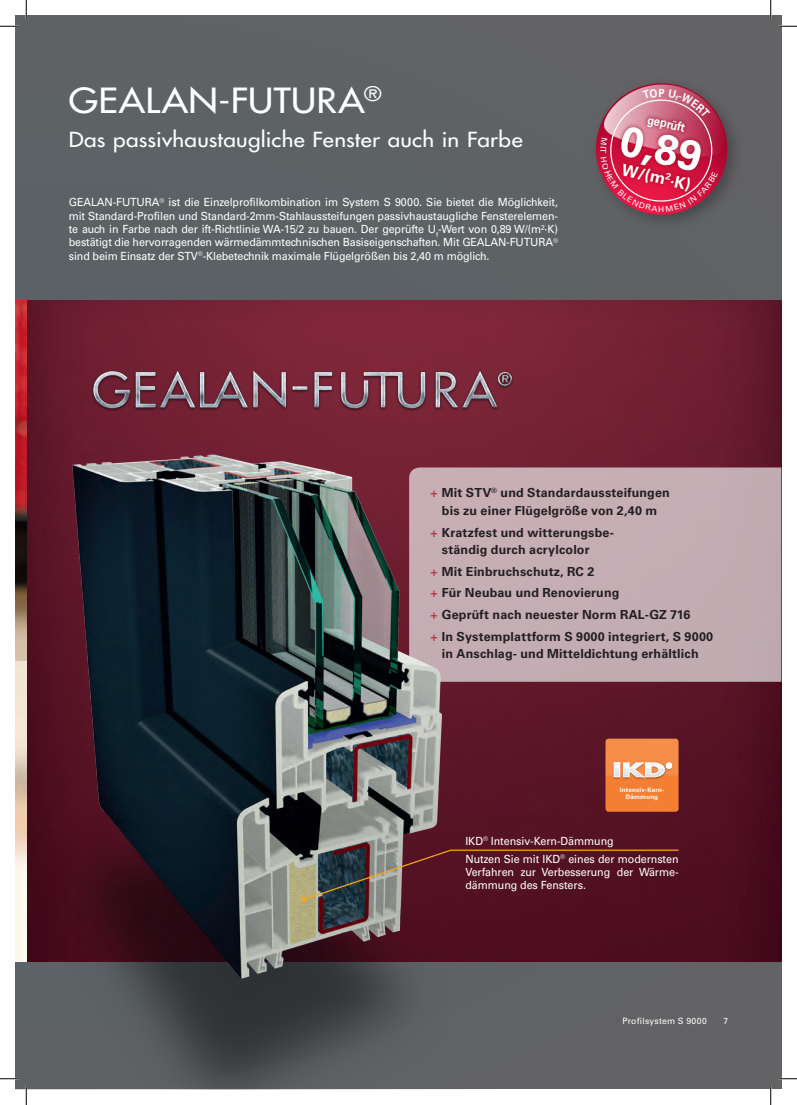
<style>
.page{position:relative;width:797px;height:1105px;background:#fff}
.page>*{position:absolute;margin:0;border:0;box-sizing:border-box;transform-origin:0 0}
.t1{font:700 42.5px "Univers CE";color:#fff}
.t2{font:33.75px "Futura LT";letter-spacing:.01em;color:#fff;scale:1.11 1}
.t3{font:20.25px "Futura LT";letter-spacing:.01em;color:#fff;scale:1.11 1}
.t4{font:700 16.25px "Univers CE";color:#fff}
.t5{font:700 12.5px/21.6px "Univers LT";letter-spacing:.015em;color:#231f20}
.t6{font:700 12.5px "Univers CE";color:#fff;scale:.9 1}
.t7{font:11.25px/13.4px "Univers LT";letter-spacing:-.005em;color:#fff;scale:.95 1}
.t8{font:700 11.25px "Univers CE";color:#fff;scale:.9 1}
.t9{font:8.75px "Univers LT";letter-spacing:.025em;color:#fff}
.t10{font:8.75px "Univers LT";letter-spacing:.025em;color:#fff;scale:.95 1}
.t11{font:500 7.88px "Univers CE";color:#fff;scale:1.08 1}
.t12{font:700 6.25px/7.5px "Univers LT";letter-spacing:.03em;color:#fff;text-align:center}
.s1{font-family:"Futura LT";font-weight:400;color:#b72837}
</style>
<div class="page">
<div style="left:16px;top:16px;width:765px;height:1073px;background:#5e6265"></div>
<img style="left:16px;top:300px;width:765px;height:662px">
<div style="left:643px;top:467px;width:138px;height:215px;background:#c2acb2"></div>
<img style="left:16px;top:333px;width:627px;height:756px">
<svg style="left:302px;top:849px;width:377px;height:53px;background:#592a33"></svg>
<svg style="left:605px;top:739px;width:73px;height:73px;background:#f18f50"></svg>
<img style="left:77px;top:343px;width:452px;height:100px">
<div style="left:589px;top:76px;width:155px;height:155px;background:#616265"></div>
<svg style="left:0;top:25px;width:19px;height:2px"></svg>
<svg style="left:778px;top:25px;width:19px;height:2px"></svg>
<svg style="left:0;top:1078px;width:19px;height:1px"></svg>
<svg style="left:778px;top:1078px;width:19px;height:1px"></svg>
<svg style="left:25px;top:0;width:2px;height:19px"></svg>
<svg style="left:25px;top:1086px;width:2px;height:19px"></svg>
<svg style="left:770px;top:0;width:1px;height:19px"></svg>
<svg style="left:770px;top:1086px;width:1px;height:19px"></svg>
<svg style="left:595px;top:83px;width:138px;height:138px"></svg>
<h2 class="t2" style="left:69px;top:78px;width:283px">GEALAN-FUTURA<sup>®</sup></h2>
<h3 class="t3" style="left:69px;top:126px;width:410px">Das passivhaustaugliche Fenster auch in Farbe</h3>
<p class="t7" style="left:69px;top:196px;width:516px;text-align:justify">GEALAN-FUTURA<sup>®</sup> ist die Einzelprofilkombination im System S 9000. Sie bietet die Möglichkeit, mit Standard-Profilen und Standard-2mm-Stahlaussteifungen passivhaustaugliche Fensterelemen&shy;te auch in Farbe nach der ift-Richtlinie WA-15/2 zu bauen. Der geprüfte U<sub>f</sub>-Wert von 0,89 W/(m²·K) bestätigt die hervorragenden wärmedämmtechnischen Basiseigenschaften. Mit GEALAN-FUTURA<sup>® </sup>sind beim Einsatz der STV<sup>®</sup>-Klebetechnik maximale Flügelgrößen bis 2,40 m möglich.</p>
<p class="t11" style="left:607px;top:148px;width:6px;rotate:90deg">T</p>
<p class="t8" style="left:658px;top:86px;width:8px">P</p>
<p class="t6" style="left:649px;top:112px;width:44px;rotate:13deg">geprüft</p>
<h1 class="t1" style="left:625px;top:115px;width:84px;rotate:12deg">0,89</h1>
<h3 class="t4" style="left:624px;top:160px;width:72px;rotate:12deg">W/(m ·K)</h3>
<p class="t11" style="left:658px;top:204px;width:7px">H</p>
<p class="t5" style="left:430px;top:484px;width:241px;line-height:17.5px;text-align:center"><span class="s1">+</span> Mit STV<sup>®</sup> und Standardaussteifungen bis zu einer Flügelgröße von 2,40 m</p>
<p class="t5" style="left:442px;top:523px;width:174px;line-height:17.5px;text-indent:-11px"><span class="s1">+</span> Kratzfest und witterungsbe&shy;ständig durch acrylcolor</p>
<p class="t5" style="left:430px;top:561px;width:284px"><span class="s1">+</span> Mit Einbruchschutz, RC 2<br><span class="s1">+</span> Für Neubau und Renovierung<br><span class="s1">+</span> Geprüft nach neuester Norm RAL-GZ 716<br><span class="s1">+</span> In Systemplattform S 9000 integriert, S 9000</p>
<p class="t5" style="left:442px;top:643px;width:258px">in Anschlag- und Mitteldichtung erhältlich</p>
<p class="t12" style="left:620px;top:786px;width:46px">Intensiv-Kern-<br>Dämmung</p>
<p class="t7" style="left:465px;top:832px;width:226px;line-height:17.9px">IKD<sup>®</sup> Intensiv-Kern-Dämmung<br>Nutzen Sie mit IKD<sup>®</sup> eines der modernsten</p>
<p class="t7" style="left:465px;top:865px;width:226px">Verfahren zur Verbesserung der Wärme&shy;dämmung des Fensters.</p>
<p class="t9" style="left:622px;top:1015px;width:86px">Profilsystem S 9000</p>
<p class="t10" style="left:723px;top:1015px;width:6px">7</p>
</div>
